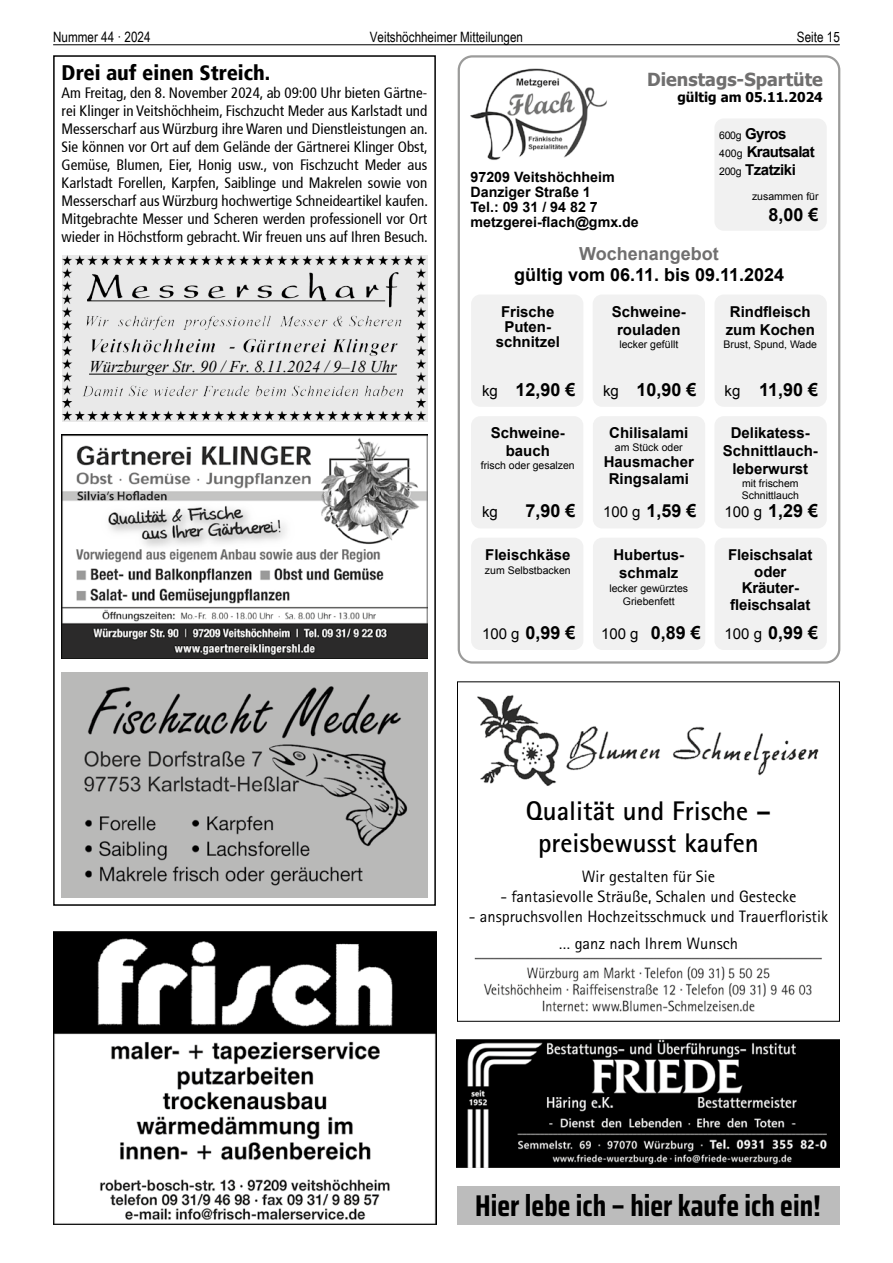
<style>
.page{position:relative;width:893px;height:1263px;background:#fff}
.page>*{position:absolute;margin:0;border:0;box-sizing:border-box;transform-origin:0 0}
.t1{font:700 30px "Saira Condensed";color:#000}
.t2{font:700 27px/32.4px "Rotis Sans Serif";color:#000;text-align:center}
.t3{font:900 condensed 21px "Frutiger LT";color:#000}
.t4{font:700 18px "Arial";color:#000}
.t5{font:700 18px "Tahoma";color:#706f6f}
.t6{font:700 18px "Arial";color:#706f6f}
.t7{font:16.5px/27px "Rotis Sans Serif";color:#000;text-align:center}
.t8{font:italic 16.5px "Times New Roman";color:#000}
.t9{font:condensed 15px/18px "Frutiger LT";color:#000;text-align:justify}
.t10{font:700 15px/18px "Arial";color:#000;text-align:center}
.t11{font:700 15px/18px "Arial";letter-spacing:-.03em;color:#000}
.t12{font:15px "Arial";color:#000}
.t13{font:700 14.25px/15px "Arial";color:#000}
.t14{font:14.25px "Arial Narrow";color:#000}
.t15{font:700 13.5px "Tahoma";color:#000}
.t16{font:10.5px/12.6px "Arial";color:#000}
.s1{font-weight:400;font-size:10.5px}
.s2{font-weight:400;font-size:15px}
</style>
<div class="page">
<hr style="left:53px;top:44px;width:787px;height:1px;background:#000">
<img style="left:54px;top:931px;width:382px;height:294px">
<img style="left:474px;top:957px;width:348px;height:55px">
<img style="left:477px;top:695px;width:342px;height:91px">
<div style="left:457px;top:681px;width:383px;height:341px;border:1px solid #000"></div>
<img style="left:470px;top:68px;width:137px;height:92px">
<div style="left:471px;top:538px;width:112px;height:112px;background:#f1f1f1;border-radius:9px"></div>
<div style="left:471px;top:416px;width:112px;height:112px;background:#f1f1f1;border-radius:9px"></div>
<div style="left:593px;top:294px;width:112px;height:113px;background:#f1f1f1;border-radius:9px"></div>
<div style="left:471px;top:294px;width:112px;height:113px;background:#f1f1f1;border-radius:9px"></div>
<div style="left:593px;top:538px;width:112px;height:112px;background:#f1f1f1;border-radius:9px"></div>
<div style="left:593px;top:416px;width:112px;height:112px;background:#f1f1f1;border-radius:9px"></div>
<div style="left:714px;top:538px;width:113px;height:112px;background:#f1f1f1;border-radius:9px"></div>
<div style="left:714px;top:416px;width:113px;height:112px;background:#f1f1f1;border-radius:9px"></div>
<div style="left:714px;top:294px;width:113px;height:113px;background:#f1f1f1;border-radius:9px"></div>
<div style="left:714px;top:118px;width:113px;height:113px;background:#f1f1f1;border-radius:9px"></div>
<div style="left:458px;top:55px;width:382px;height:608px;border:2px solid #9b9b9a;border-radius:14px"></div>
<img style="left:457px;top:1040px;width:383px;height:128px">
<div style="left:457px;top:1186px;width:382px;height:39px;background:#bcbcbc"></div>
<img style="left:62px;top:255px;width:365px;height:166px">
<hr style="left:89px;top:374px;width:58px;height:1px;background:#000">
<hr style="left:155px;top:374px;width:242px;height:1px;background:#000">
<img style="left:62px;top:435px;width:365px;height:223px">
<img style="left:62px;top:673px;width:365px;height:224px">
<div style="left:53px;top:55px;width:383px;height:851px;border:2px solid #000"></div>
<p class="t14" style="left:53px;top:27px;width:99px">Nummer 44 · 2024</p>
<p class="t14" style="left:370px;top:27px;width:155px">Veitshöchheimer Mitteilungen</p>
<p class="t14" style="left:797px;top:27px;width:44px">Seite 15</p>
<h3 class="t3" style="left:62px;top:60px;width:210px">Drei auf einen Streich.</h3>
<p class="t9" style="left:62px;top:83px;width:368px">Am Freitag, den 8. November 2024, ab 09:00 Uhr bieten Gärtne&shy;rei Klinger in Veitshöchheim, Fischzucht Meder aus Karlstadt und Messerscharf aus Würzburg ihre Waren und Dienstleistungen an.<br>Sie können vor Ort auf dem Gelände der Gärtnerei Klinger Obst, Gemüse, Blumen, Eier, Honig usw., von Fischzucht Meder aus Karlstadt Forellen, Karpfen, Saiblinge und Makrelen sowie von Messerscharf aus Würzburg hochwertige Schneideartikel kaufen.<br>Mitgebrachte Messer und Scheren werden professionell vor Ort wieder in Höchstform gebracht. Wir freuen uns auf Ihren Besuch.</p>
<p class="t8" style="left:89px;top:355px;width:309px">Würzburger Str. 90 / Fr. 8.11.2024 / 9–18 Uhr</p>
<p class="t13" style="left:470px;top:170px;width:170px">97209 Veitshöchheim<br>Danziger Straße 1<br>Tel.: 09 31 / 94 82 7 metzgerei-flach@gmx.de</p>
<p class="t5" style="left:647px;top:67px;width:177px">Dienstags-Spartüte</p>
<p class="t15" style="left:677px;top:88px;width:147px">gültig am 05.11.2024</p>
<p class="t11" style="left:719px;top:125px;width:97px"><span class="s1">600g</span> Gyros<br><span class="s1">400g</span> Krautsalat<br><span class="s1">200g</span> Tzatziki</p>
<p class="t16" style="left:752px;top:190px;width:68px">zusammen für</p>
<p class="t4" style="left:768px;top:203px;width:52px">8,00 €</p>
<p class="t6" style="left:579px;top:241px;width:141px">Wochenangebot</p>
<p class="t4" style="left:514px;top:263px;width:272px">gültig vom 06.11. bis 09.11.2024</p>
<p class="t10" style="left:612px;top:303px;width:76px">Schweine&shy;rouladen</p>
<p class="t16" style="left:619px;top:338px;width:60px">lecker gefüllt</p>
<p class="t4" style="left:603px;top:378px;width:95px"><span class="s2">kg</span> 10,90 €</p>
<p class="t10" style="left:726px;top:303px;width:91px;text-align:left">Rindfleisch zum Kochen</p>
<p class="t16" style="left:723px;top:338px;width:95px">Brust, Spund, Wade</p>
<p class="t4" style="left:725px;top:378px;width:95px"><span class="s2">kg</span> 11,90 €</p>
<p class="t10" style="left:496px;top:305px;width:66px;line-height:15px">Frische<br>Puten&shy;schnitzel</p>
<p class="t4" style="left:482px;top:378px;width:95px"><span class="s2">kg</span> 12,90 €</p>
<p class="t10" style="left:491px;top:424px;width:76px">Schweine&shy;bauch</p>
<p class="t16" style="left:481px;top:459px;width:95px">frisch oder gesalzen</p>
<p class="t12" style="left:482px;top:502px;width:17px">kg</p>
<p class="t4" style="left:526px;top:499px;width:52px">7,90 €</p>
<p class="t10" style="left:485px;top:546px;width:87px">Fleischkäse</p>
<p class="t16" style="left:485px;top:564px;width:87px">zum Selbstbacken</p>
<p class="t4" style="left:482px;top:621px;width:95px"><span class="s2">100 g</span> 0,99 €</p>
<p class="t10" style="left:609px;top:424px;width:81px">Chilisalami</p>
<p class="t16" style="left:615px;top:441px;width:69px">am Stück oder</p>
<p class="t10" style="left:604px;top:454px;width:92px;line-height:16.5px">Hausmacher<br>Ringsalami</p>
<p class="t4" style="left:603px;top:499px;width:95px"><span class="s2">100 g</span> 1,59 €</p>
<p class="t10" style="left:613px;top:546px;width:72px">Hubertus&shy;schmalz</p>
<p class="t16" style="left:609px;top:581px;width:80px;line-height:13.5px;text-align:center">lecker gewürztes<br>Griebenfett</p>
<p class="t4" style="left:601px;top:621px;width:101px"><span class="s2">100 g</span> 0,89 €</p>
<p class="t10" style="left:723px;top:424px;width:97px">Delikatess-<br>Schnittlauch&shy;leberwurst</p>
<p class="t16" style="left:742px;top:477px;width:59px">mit frischem<br>Schnittlauch</p>
<p class="t4" style="left:725px;top:499px;width:95px"><span class="s2">100 g</span> 1,29 €</p>
<p class="t10" style="left:728px;top:547px;width:86px;line-height:16.5px">Fleischsalat oder<br>Kräuter&shy;fleischsalat</p>
<p class="t4" style="left:725px;top:621px;width:95px"><span class="s2">100 g</span> 0,99 €</p>
<h2 class="t2" style="left:526px;top:794px;width:247px">Qualität und Frische – preisbewusst kaufen</h2>
<p class="t7" style="left:582px;top:863px;width:135px">Wir gestalten für Sie</p>
<p class="t7" style="left:500px;top:883px;width:297px">- fantasievolle Sträuße, Schalen und Gestecke</p>
<p class="t7" style="left:469px;top:903px;width:361px">- anspruchsvollen Hochzeitsschmuck und Trauerfloristik … ganz nach Ihrem Wunsch</p>
<h1 class="t1" style="left:475px;top:1183px;width:347px">Hier lebe ich – hier kaufe ich ein!</h1>
</div>
